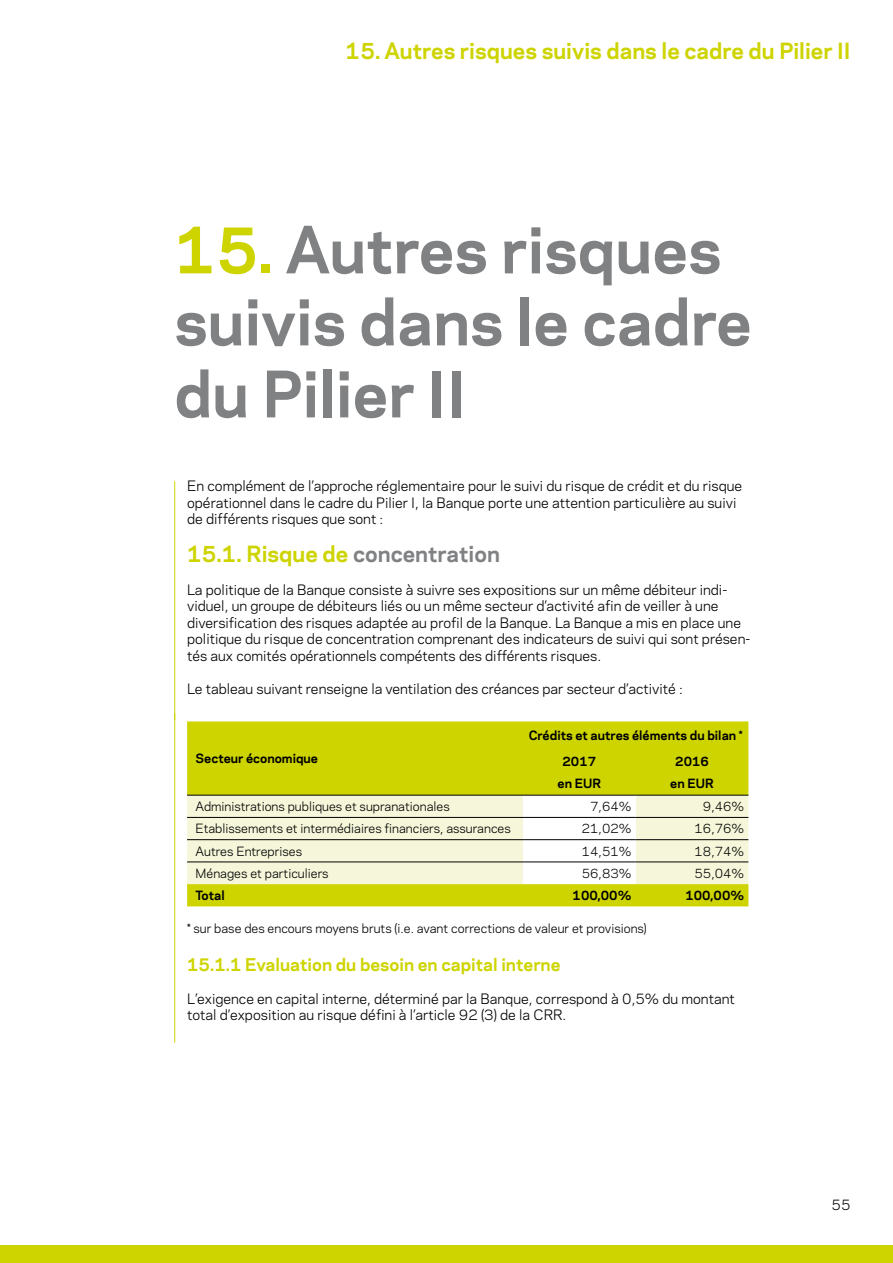
<style>
.page{position:relative;width:893px;height:1263px;background:#fff}
.page>*{position:absolute;margin:0;border:0;box-sizing:border-box;transform-origin:0 0}
.t1{font:700 60px/72px "Galaxie Polaris";color:#808183}
.t2{font:700 21px "Galaxie Polaris";color:#ced400}
.t3{font:700 16.5px "Galaxie Polaris";color:#ced400}
.t4{font:13.5px/16.5px "Galaxie Polaris";color:#000}
.t5{font:12px "Galaxie Polaris";color:#000}
.t6{font:700 12px/25.3px "Galaxie Polaris";color:#000}
.s1{color:#ced400}
.s2{color:#808183}
</style>
<div class="page">
<div style="left:0;top:1246px;width:893px;height:17px;background:#ced400"></div>
<svg style="left:187px;top:721px;width:561px;height:185px"></svg>
<hr style="left:187px;top:795px;width:336px;height:1px;background:#000">
<hr style="left:187px;top:817px;width:336px;height:1px;background:#000">
<hr style="left:187px;top:839px;width:336px;height:1px;background:#000">
<hr style="left:187px;top:862px;width:336px;height:1px;background:#000">
<hr style="left:523px;top:795px;width:113px;height:1px;background:#000">
<hr style="left:636px;top:795px;width:112px;height:1px;background:#000">
<hr style="left:523px;top:817px;width:113px;height:1px;background:#000">
<hr style="left:636px;top:817px;width:112px;height:1px;background:#000">
<hr style="left:523px;top:839px;width:113px;height:1px;background:#000">
<hr style="left:636px;top:839px;width:112px;height:1px;background:#000">
<hr style="left:523px;top:862px;width:113px;height:1px;background:#000">
<hr style="left:636px;top:862px;width:112px;height:1px;background:#000">
<hr style="left:174px;top:481px;width:1px;height:239px;background:#ced400">
<hr style="left:174px;top:713px;width:1px;height:329px;background:#ced400">
<h2 class="t2" style="left:346px;top:36px;width:506px">15. Autres risques suivis dans le cadre du Pilier II</h2>
<h1 class="t1" style="left:174px;top:211px;width:579px"><span class="s1">15.</span> Autres risques suivis dans le cadre du Pilier II</h1>
<p class="t4" style="left:187px;top:477px;width:557px">En complément de l’approche réglementaire pour le suivi du risque de crédit et du risque opérationnel dans le cadre du Pilier I, la Banque porte une attention particulière au suivi de différents risques que sont :</p>
<h2 class="t2" style="left:187px;top:538px;width:314px">15.1. Risque de <span class="s2">concentration</span></h2>
<p class="t4" style="left:187px;top:581px;width:565px">La politique de la Banque consiste à suivre ses expositions sur un même débiteur indi&shy;viduel, un groupe de débiteurs liés ou un même secteur d’activité afin de veiller à une diversification des risques adaptée au profil de la Banque. La Banque a mis en place une politique du risque de concentration comprenant des indicateurs de suivi qui sont présen&shy;tés aux comités opérationnels compétents des différents risques.</p>
<p class="t4" style="left:187px;top:680px;width:497px">Le tableau suivant renseigne la ventilation des créances par secteur d’activité :</p>
<p class="t6" style="left:196px;top:745px;width:124px">Secteur économique</p>
<p class="t6" style="left:563px;top:722px;width:182px;text-indent:-34px">Crédits et autres éléments du bilan *<br>2017</p>
<p class="t6" style="left:675px;top:748px;width:35px">2016</p>
<p class="t6" style="left:558px;top:770px;width:45px">en EUR</p>
<p class="t6" style="left:670px;top:770px;width:45px">en EUR</p>
<p class="t5" style="left:196px;top:797px;width:256px">Administrations publiques et supranationales</p>
<p class="t5" style="left:590px;top:797px;width:43px">7,64%</p>
<p class="t5" style="left:703px;top:797px;width:43px">9,46%</p>
<p class="t5" style="left:196px;top:820px;width:317px">Etablissements et intermédiaires financiers, assurances</p>
<p class="t5" style="left:582px;top:820px;width:51px">21,02%</p>
<p class="t5" style="left:694px;top:820px;width:51px">16,76%</p>
<p class="t5" style="left:196px;top:842px;width:108px">Autres Entreprises</p>
<p class="t5" style="left:582px;top:842px;width:51px">14,51%</p>
<p class="t5" style="left:694px;top:842px;width:51px">18,74%</p>
<p class="t5" style="left:196px;top:864px;width:134px">Ménages et particuliers</p>
<p class="t5" style="left:582px;top:864px;width:51px">56,83%</p>
<p class="t5" style="left:694px;top:864px;width:51px">55,04%</p>
<p class="t6" style="left:196px;top:882px;width:31px">Total</p>
<p class="t6" style="left:573px;top:882px;width:60px">100,00%</p>
<p class="t6" style="left:685px;top:882px;width:60px">100,00%</p>
<p class="t5" style="left:187px;top:920px;width:461px">* sur base des encours moyens bruts (i.e. avant corrections de valeur et provisions)</p>
<p class="t3" style="left:187px;top:952px;width:375px">15.1.1 Evaluation du besoin en capital interne</p>
<p class="t4" style="left:187px;top:990px;width:549px">L’exigence en capital interne, déterminé par la Banque, correspond à 0,5% du montant total d’exposition au risque défini à l’article 92 (3) de la CRR.</p>
<p class="t4" style="left:831px;top:1196px;width:20px">55</p>
</div>
